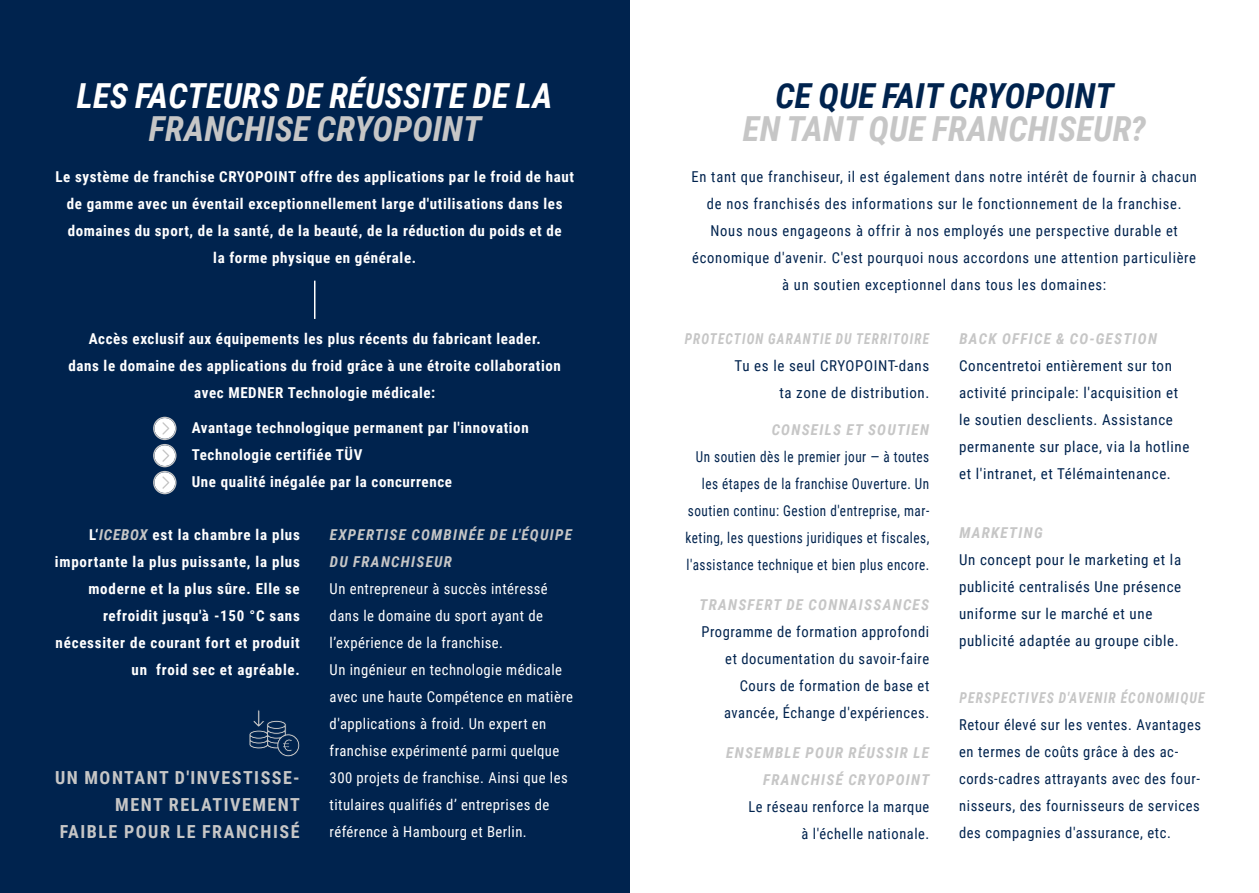
<style>
.page{position:relative;width:1259px;height:893px;background:#fff}
.page>*{position:absolute;margin:0;border:0;box-sizing:border-box;transform-origin:0 0}
.t1{font:italic 700 34.5px "Roboto Condensed";letter-spacing:.005em;color:#c6c6c6}
.t2{font:italic 700 34.5px "Roboto Condensed";letter-spacing:.005em;color:#fff}
.t3{font:italic 700 34.5px "Roboto Condensed";letter-spacing:.005em;color:#00234e}
.t4{font:700 18px/27px "Roboto Condensed";letter-spacing:.085em;color:#c6c6c6;text-align:right}
.t5{font:15px/27px "Roboto Condensed";letter-spacing:.04em;color:#00234e}
.t6{font:700 15px/27px "Roboto Condensed";letter-spacing:.04em;color:#fff;text-align:center}
.t7{font:15px/27px "Roboto Condensed";letter-spacing:.03em;color:#fff}
.t8{font:15px/27px "Roboto Condensed";letter-spacing:.04em;color:#00234e;text-align:right;scale:.88 1}
.t9{font:italic 700 15px/27px "Roboto Condensed";letter-spacing:.085em;color:#c6c6c6}
.t10{font:15px/27px "Roboto Condensed";letter-spacing:.04em;color:#00234e;text-align:right;scale:.96 1}
.t11{font:italic 700 15px "Roboto Condensed";letter-spacing:.085em;color:#c6c6c6;scale:.88 1}
.t12{font:italic 700 15px "Roboto Condensed";letter-spacing:.085em;color:#c6c6c6;scale:.9 1}
.s1{font-style:italic;color:#c6c6c6}
</style>
<div class="page">
<div style="left:0;top:0;width:629px;height:893px;background:#00234e"></div>
<hr style="left:314px;top:281px;width:1px;height:38px;background:#fff">
<svg style="left:249px;top:710px;width:51px;height:47px"></svg>
<svg style="left:153px;top:417px;width:23px;height:77px"></svg>
<h1 class="t2" style="left:77px;top:71px;width:477px">LES FACTEURS DE RÉUSSITE DE LA</h1>
<h1 class="t1" style="left:149px;top:104px;width:334px">FRANCHISE CRYOPOINT</h1>
<p class="t6" style="left:55px;top:162px;width:520px">Le système de franchise CRYOPOINT offre des applications par le froid de haut de gamme avec un éventail exceptionnellement large d'utilisations dans les domaines du sport, de la santé, de la beauté, de la réduction du poids et de<br>la forme physique en générale.</p>
<p class="t6" style="left:68px;top:324px;width:494px">Accès exclusif aux équipements les plus récents du fabricant leader.<br>dans le domaine des applications du froid grâce à une étroite collaboration avec MEDNER Technologie médicale:</p>
<p class="t6" style="left:192px;top:414px;width:338px;text-align:left">Avantage technologique permanent par l'innovation<br>Technologie certifiée TÜV<br>Une qualité inégalée par la concurrence</p>
<p class="t6" style="left:55px;top:521px;width:246px;text-align:right">L‘<span class="s1">ICEBOX</span> est la chambre la plus importante la plus puissante, la plus moderne et la plus sûre. Elle se refroidit jusqu'à -150 °C sans nécessiter de courant fort et produit un froid sec et agréable.</p>
<p class="t4" style="left:55px;top:763px;width:246px">UN MONTANT D'INVESTISSE-<br>MENT RELATIVEMENT<br>FAIBLE POUR LE FRANCHISÉ</p>
<p class="t9" style="left:330px;top:520px;width:243px">EXPERTISE COMBINÉE DE L'ÉQUIPE<br>DU FRANCHISEUR</p>
<p class="t7" style="left:330px;top:574px;width:245px">Un entrepreneur à succès intéressé dans le domaine du sport ayant de l’expérience de la franchise.<br>Un ingénieur en technologie médicale avec une haute Compétence en matière d'applications à froid. Un expert en franchise expérimenté parmi quelque 300 projets de franchise. Ainsi que les titulaires qualifiés d’ entreprises de référence à Hambourg et Berlin.</p>
<h1 class="t3" style="left:775px;top:71px;width:340px">CE QUE FAIT CRYOPOINT</h1>
<h1 class="t1" style="left:743px;top:104px;width:405px">EN TANT QUE FRANCHISEUR?</h1>
<p class="t5" style="left:691px;top:162px;width:507px;text-align:center">En tant que franchiseur, il est également dans notre intérêt de fournir à chacun de nos franchisés des informations sur le fonctionnement de la franchise.<br>Nous nous engageons à offrir à nos employés une perspective durable et économique d'avenir. C'est pourquoi nous accordons une attention particulière à un soutien exceptionnel dans tous les domaines:</p>
<p class="t11" style="left:685px;top:328px;width:279px">PROTECTION GARANTIE DU TERRITOIRE</p>
<p class="t5" style="left:734px;top:352px;width:196px;text-align:right">Tu es le seul CRYOPOINT-dans ta zone de distribution.</p>
<p class="t9" style="left:771px;top:416px;width:159px">CONSEILS ET SOUTIEN</p>
<p class="t8" style="left:685px;top:443px;width:278px">Un soutien dès le premier jour — à toutes les étapes de la franchise Ouverture. Un soutien continu: Gestion d'entreprise, mar&shy;keting, les questions juridiques et fiscales, l'assistance technique et bien plus encore.</p>
<p class="t9" style="left:699px;top:591px;width:231px">TRANSFERT DE CONNAISSANCES</p>
<p class="t5" style="left:701px;top:618px;width:229px;text-align:right">Programme de formation approfondi et documentation du savoir-faire Cours de formation de base et avancée, Échange d'expériences.</p>
<p class="t9" style="left:726px;top:738px;width:205px;text-align:right">ENSEMBLE POUR RÉUSSIR LE<br>FRANCHISÉ CRYOPOINT</p>
<p class="t10" style="left:748px;top:792px;width:190px">Le réseau renforce la marque à l'échelle nationale.</p>
<p class="t9" style="left:959px;top:324px;width:199px">BACK OFFICE &amp; CO-GESTION</p>
<p class="t5" style="left:959px;top:351px;width:232px">Concentretoi entièrement sur ton activité principale: l'acquisition et le soutien desclients. Assistance permanente sur place, via la hotline et l'intranet, et Télémaintenance.</p>
<p class="t9" style="left:959px;top:519px;width:85px">MARKETING</p>
<p class="t5" style="left:959px;top:546px;width:224px">Un concept pour le marketing et la publicité centralisés Une présence uniforme sur le marché et une publicité adaptée au groupe cible.</p>
<p class="t12" style="left:959px;top:688px;width:274px">PERSPECTIVES D'AVENIR ÉCONOMIQUE</p>
<p class="t5" style="left:959px;top:711px;width:243px">Retour élevé sur les ventes. Avantages en termes de coûts grâce à des ac&shy;cords-cadres attrayants avec des four&shy;nisseurs, des fournisseurs de services des compagnies d'assurance, etc.</p>
</div>
